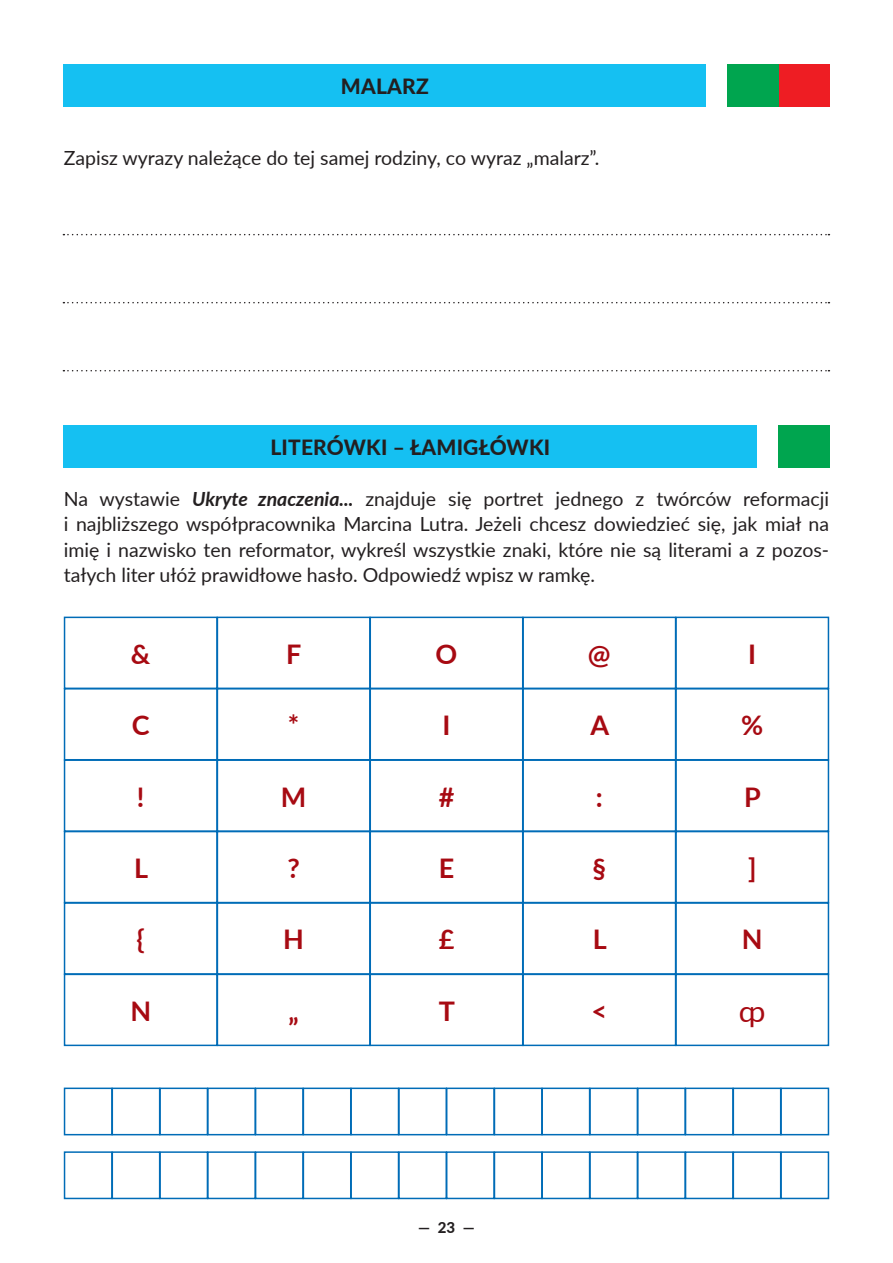
<style>
.page{position:relative;width:893px;height:1263px;background:#fff}
.page>*{position:absolute;margin:0;border:0;box-sizing:border-box;transform-origin:0 0}
.t1{font:700 27px "Lato";color:#a70a12}
.t2{font:800 21px "Lato";letter-spacing:.01em;color:#231f20}
.t3{font:19.5px/25.5px "Lato";color:#231f20;text-align:justify}
.t4{font:800 15px "Lato";color:#231f20}
.s1{font-weight:700;font-style:italic}
</style>
<div class="page">
<div style="left:64px;top:64px;width:642px;height:42px;background:#15c0f2"></div>
<svg style="left:63px;top:370px;width:766px;height:1px"></svg>
<svg style="left:63px;top:302px;width:766px;height:1px"></svg>
<svg style="left:63px;top:234px;width:766px;height:1px"></svg>
<div style="left:64px;top:425px;width:693px;height:43px;background:#15c0f2"></div>
<div style="left:64px;top:1151px;width:49px;height:48px;border:2px solid #006cb7"></div>
<div style="left:64px;top:1087px;width:49px;height:48px;border:2px solid #006cb7"></div>
<div style="left:112px;top:1151px;width:48px;height:48px;border:2px solid #006cb7"></div>
<div style="left:112px;top:1087px;width:48px;height:48px;border:2px solid #006cb7"></div>
<div style="left:159px;top:1151px;width:49px;height:48px;border:2px solid #006cb7"></div>
<div style="left:159px;top:1087px;width:49px;height:48px;border:2px solid #006cb7"></div>
<div style="left:207px;top:1151px;width:49px;height:48px;border:2px solid #006cb7"></div>
<div style="left:207px;top:1087px;width:49px;height:48px;border:2px solid #006cb7"></div>
<div style="left:255px;top:1151px;width:49px;height:48px;border:2px solid #006cb7"></div>
<div style="left:255px;top:1087px;width:49px;height:48px;border:2px solid #006cb7"></div>
<div style="left:303px;top:1151px;width:48px;height:48px;border:2px solid #006cb7"></div>
<div style="left:303px;top:1087px;width:48px;height:48px;border:2px solid #006cb7"></div>
<div style="left:350px;top:1151px;width:49px;height:48px;border:2px solid #006cb7"></div>
<div style="left:350px;top:1087px;width:49px;height:48px;border:2px solid #006cb7"></div>
<div style="left:398px;top:1151px;width:49px;height:48px;border:2px solid #006cb7"></div>
<div style="left:398px;top:1087px;width:49px;height:48px;border:2px solid #006cb7"></div>
<div style="left:446px;top:1151px;width:49px;height:48px;border:2px solid #006cb7"></div>
<div style="left:446px;top:1087px;width:49px;height:48px;border:2px solid #006cb7"></div>
<div style="left:494px;top:1151px;width:49px;height:48px;border:2px solid #006cb7"></div>
<div style="left:494px;top:1087px;width:49px;height:48px;border:2px solid #006cb7"></div>
<div style="left:541px;top:1151px;width:49px;height:48px;border:2px solid #006cb7"></div>
<div style="left:541px;top:1087px;width:49px;height:48px;border:2px solid #006cb7"></div>
<div style="left:589px;top:1151px;width:49px;height:48px;border:2px solid #006cb7"></div>
<div style="left:589px;top:1087px;width:49px;height:48px;border:2px solid #006cb7"></div>
<div style="left:637px;top:1151px;width:49px;height:48px;border:2px solid #006cb7"></div>
<div style="left:637px;top:1087px;width:49px;height:48px;border:2px solid #006cb7"></div>
<div style="left:685px;top:1151px;width:49px;height:48px;border:2px solid #006cb7"></div>
<div style="left:685px;top:1087px;width:49px;height:48px;border:2px solid #006cb7"></div>
<div style="left:733px;top:1151px;width:48px;height:48px;border:2px solid #006cb7"></div>
<div style="left:733px;top:1087px;width:48px;height:48px;border:2px solid #006cb7"></div>
<div style="left:780px;top:1151px;width:49px;height:48px;border:2px solid #006cb7"></div>
<div style="left:780px;top:1087px;width:49px;height:48px;border:2px solid #006cb7"></div>
<div style="left:64px;top:617px;width:154px;height:72px;border:2px solid #006cb7"></div>
<div style="left:64px;top:688px;width:154px;height:72px;border:2px solid #006cb7"></div>
<div style="left:64px;top:759px;width:154px;height:73px;border:2px solid #006cb7"></div>
<div style="left:64px;top:831px;width:154px;height:72px;border:2px solid #006cb7"></div>
<div style="left:64px;top:902px;width:154px;height:73px;border:2px solid #006cb7"></div>
<div style="left:64px;top:974px;width:154px;height:72px;border:2px solid #006cb7"></div>
<div style="left:217px;top:617px;width:154px;height:72px;border:2px solid #006cb7"></div>
<div style="left:217px;top:688px;width:154px;height:72px;border:2px solid #006cb7"></div>
<div style="left:217px;top:759px;width:154px;height:73px;border:2px solid #006cb7"></div>
<div style="left:217px;top:831px;width:154px;height:72px;border:2px solid #006cb7"></div>
<div style="left:217px;top:902px;width:154px;height:73px;border:2px solid #006cb7"></div>
<div style="left:217px;top:974px;width:154px;height:72px;border:2px solid #006cb7"></div>
<div style="left:369px;top:617px;width:154px;height:72px;border:2px solid #006cb7"></div>
<div style="left:369px;top:688px;width:154px;height:72px;border:2px solid #006cb7"></div>
<div style="left:369px;top:759px;width:154px;height:73px;border:2px solid #006cb7"></div>
<div style="left:369px;top:831px;width:154px;height:72px;border:2px solid #006cb7"></div>
<div style="left:369px;top:902px;width:154px;height:73px;border:2px solid #006cb7"></div>
<div style="left:369px;top:974px;width:154px;height:72px;border:2px solid #006cb7"></div>
<div style="left:522px;top:617px;width:154px;height:72px;border:2px solid #006cb7"></div>
<div style="left:522px;top:688px;width:154px;height:72px;border:2px solid #006cb7"></div>
<div style="left:522px;top:759px;width:154px;height:73px;border:2px solid #006cb7"></div>
<div style="left:522px;top:831px;width:154px;height:72px;border:2px solid #006cb7"></div>
<div style="left:522px;top:902px;width:154px;height:73px;border:2px solid #006cb7"></div>
<div style="left:522px;top:974px;width:154px;height:72px;border:2px solid #006cb7"></div>
<div style="left:675px;top:617px;width:154px;height:72px;border:2px solid #006cb7"></div>
<div style="left:675px;top:688px;width:154px;height:72px;border:2px solid #006cb7"></div>
<div style="left:675px;top:759px;width:154px;height:73px;border:2px solid #006cb7"></div>
<div style="left:675px;top:831px;width:154px;height:72px;border:2px solid #006cb7"></div>
<div style="left:675px;top:902px;width:154px;height:73px;border:2px solid #006cb7"></div>
<div style="left:675px;top:974px;width:154px;height:72px;border:2px solid #006cb7"></div>
<div style="left:778px;top:64px;width:51px;height:42px;background:#ee1d23"></div>
<div style="left:727px;top:64px;width:51px;height:42px;background:#00a54f"></div>
<div style="left:778px;top:425px;width:51px;height:43px;background:#00a54f"></div>
<p class="t2" style="left:341px;top:70px;width:89px">MALARZ</p>
<p class="t3" style="left:64px;top:144px;width:537px">Zapisz wyrazy należące do tej samej rodziny, co wyraz „malarz”.</p>
<p class="t2" style="left:270px;top:432px;width:281px">LITERÓWKI – ŁAMIGŁÓWKI</p>
<p class="t3" style="left:64px;top:485px;width:767px">Na wystawie <span class="s1">Ukryte znaczenia...</span> znajduje się portret jednego z twórców reformacji i najbliższego współpracownika Marcina Lutra. Jeżeli chcesz dowiedzieć się, jak miał na imię i nazwisko ten reformator, wykreśl wszystkie znaki, które nie są literami a z pozos&shy;tałych liter ułóż prawidłowe hasło. Odpowiedź wpisz w ramkę.</p>
<h1 class="t1" style="left:131px;top:634px;width:21px">&amp;</h1>
<h1 class="t1" style="left:286px;top:634px;width:17px">F</h1>
<h1 class="t1" style="left:436px;top:634px;width:23px">O</h1>
<h1 class="t1" style="left:588px;top:634px;width:24px">@</h1>
<h1 class="t1" style="left:748px;top:634px;width:9px">I</h1>
<h1 class="t1" style="left:132px;top:705px;width:19px">C</h1>
<h1 class="t1" style="left:288px;top:705px;width:13px">*</h1>
<h1 class="t1" style="left:442px;top:705px;width:9px">I</h1>
<h1 class="t1" style="left:590px;top:705px;width:20px">A</h1>
<h1 class="t1" style="left:741px;top:705px;width:24px">%</h1>
<h1 class="t1" style="left:137px;top:777px;width:9px">!</h1>
<h1 class="t1" style="left:281px;top:777px;width:27px">M</h1>
<h1 class="t1" style="left:439px;top:777px;width:17px">#</h1>
<h1 class="t1" style="left:596px;top:777px;width:8px">:</h1>
<h1 class="t1" style="left:744px;top:777px;width:18px">P</h1>
<h1 class="t1" style="left:134px;top:848px;width:16px">L</h1>
<h1 class="t1" style="left:287px;top:848px;width:14px">?</h1>
<h1 class="t1" style="left:439px;top:848px;width:17px">E</h1>
<h1 class="t1" style="left:593px;top:848px;width:15px">§</h1>
<h1 class="t1" style="left:748px;top:848px;width:10px">]</h1>
<h1 class="t1" style="left:137px;top:920px;width:10px">{</h1>
<h1 class="t1" style="left:283px;top:920px;width:22px">H</h1>
<h1 class="t1" style="left:439px;top:920px;width:17px">£</h1>
<h1 class="t1" style="left:593px;top:920px;width:16px">L</h1>
<h1 class="t1" style="left:742px;top:920px;width:22px">N</h1>
<h1 class="t1" style="left:130px;top:991px;width:22px">N</h1>
<h1 class="t1" style="left:288px;top:991px;width:12px">„</h1>
<h1 class="t1" style="left:439px;top:991px;width:18px">T</h1>
<h1 class="t1" style="left:591px;top:991px;width:17px">&lt;</h1>
<p class="t4" style="left:418px;top:1216px;width:58px">— 23 —</p>
</div>
